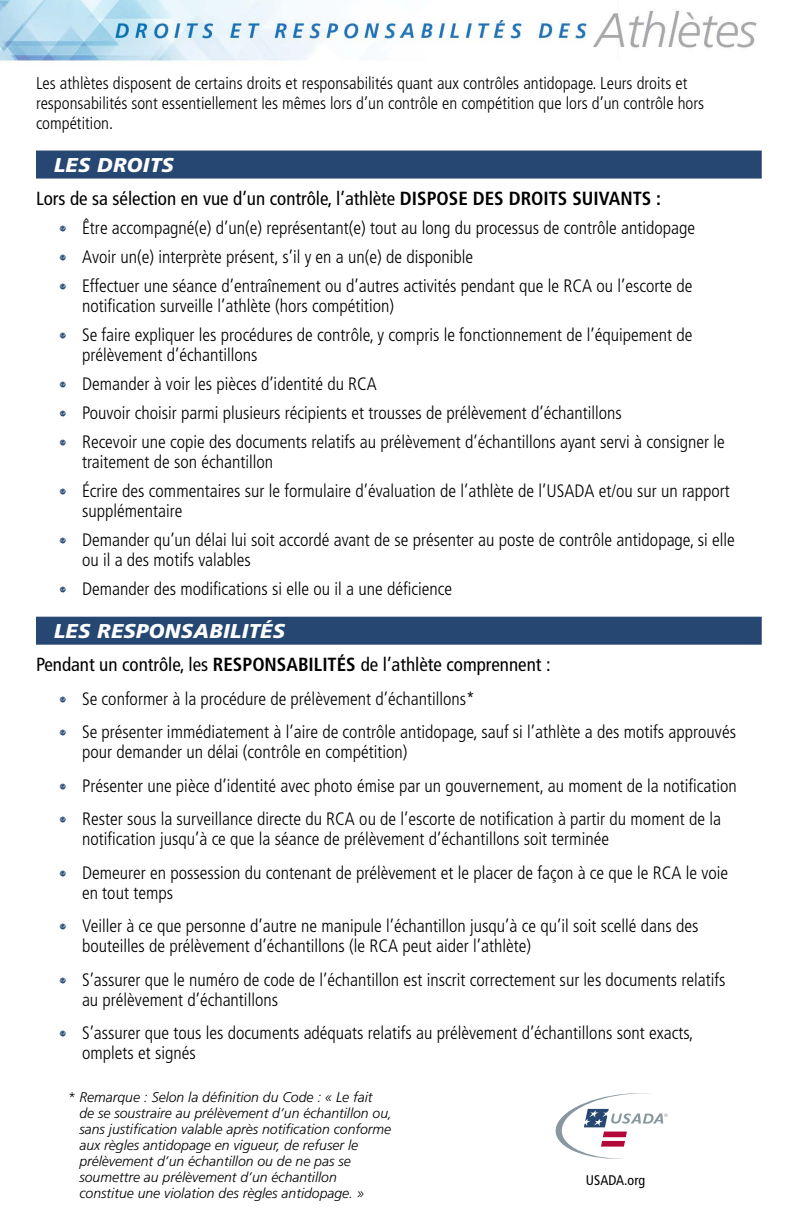
<style>
.page{position:relative;width:792px;height:1224px;background:#fff}
.page>*{position:absolute;margin:0;border:0;box-sizing:border-box;transform-origin:0 0}
.t1{font:italic 900 20px "Frutiger LT Std";letter-spacing:.02em;color:#fff}
.t2{font:condensed 19px "Frutiger LT Std";color:#000}
.t3{font:300 condensed 18px/20px "Frutiger LT Std";color:#000}
.t4{font:300 condensed 17px/20px "Frutiger LT Std";color:#000}
.t5{font:italic 300 14px/16px "Frutiger LT Std";color:#000}
.t6{font:condensed 14px "Frutiger LT Std";color:#000}
.s1{font-weight:700}
.s2{font-family:"Frankie";font-weight:400;font-stretch:normal;font-size:16px;color:#254771}
</style>
<div class="page">
<img style="left:0;top:0;width:762px;height:617px">
<div style="left:36px;top:151px;width:726px;height:28px;background:#254771"></div>
<div style="left:36px;top:617px;width:726px;height:28px;background:#254771"></div>
<svg style="left:555px;top:1093px;width:113px;height:66px"></svg>
<p class="t4" style="left:36px;top:74px;width:670px">Les athlètes disposent de certains droits et responsabilités quant aux contrôles antidopage. Leurs droits et responsabilités sont essentiellement les mêmes lors d’un contrôle en compétition que lors d’un contrôle hors compétition.</p>
<p class="t1" style="left:54px;top:153px;width:121px">LES DROITS</p>
<p class="t2" style="left:36px;top:188px;width:627px">Lors de sa sélection en vue d’un contrôle, l’athlète <span class="s1">DISPOSE DES DROITS SUIVANTS :</span></p>
<p class="t3" style="left:58px;top:218px;width:639px"><span class="s2">•</span> Être accompagné(e) d’un(e) représentant(e) tout au long du processus de contrôle antidopage</p>
<p class="t3" style="left:58px;top:247px;width:417px"><span class="s2">•</span> Avoir un(e) interprète présent, s’il y en a un(e) de disponible</p>
<p class="t3" style="left:82px;top:276px;width:612px;text-indent:-24px"><span class="s2">•</span> Effectuer une séance d’entraînement ou d’autres activités pendant que le RCA ou l’escorte de notification surveille l’athlète (hors compétition)</p>
<p class="t3" style="left:82px;top:325px;width:612px;text-indent:-24px"><span class="s2">•</span> Se faire expliquer les procédures de contrôle, y compris le fonctionnement de l’équipement de prélèvement d’échantillons</p>
<p class="t3" style="left:58px;top:374px;width:321px"><span class="s2">•</span> Demander à voir les pièces d’identité du RCA</p>
<p class="t3" style="left:58px;top:403px;width:565px"><span class="s2">•</span> Pouvoir choisir parmi plusieurs récipients et trousses de prélèvement d’échantillons</p>
<p class="t3" style="left:82px;top:432px;width:644px;text-indent:-24px"><span class="s2">•</span> Recevoir une copie des documents relatifs au prélèvement d’échantillons ayant servi à consigner le traitement de son échantillon</p>
<p class="t3" style="left:82px;top:481px;width:649px;text-indent:-24px"><span class="s2">•</span> Écrire des commentaires sur le formulaire d’évaluation de l’athlète de l’USADA et/ou sur un rapport supplémentaire</p>
<p class="t3" style="left:82px;top:530px;width:654px;text-indent:-24px"><span class="s2">•</span> Demander qu’un délai lui soit accordé avant de se présenter au poste de contrôle antidopage, si elle ou il a des motifs valables</p>
<p class="t3" style="left:58px;top:579px;width:396px"><span class="s2">•</span> Demander des modifications si elle ou il a une déficience</p>
<p class="t1" style="left:54px;top:619px;width:233px">LES RESPONSABILITÉS</p>
<p class="t2" style="left:36px;top:654px;width:516px">Pendant un contrôle, les <span class="s1">RESPONSABILITÉS</span> de l’athlète comprennent :</p>
<p class="t3" style="left:58px;top:689px;width:418px"><span class="s2">•</span> Se conformer à la procédure de prélèvement d’échantillons*</p>
<p class="t3" style="left:82px;top:722px;width:656px;text-indent:-24px"><span class="s2">•</span> Se présenter immédiatement à l’aire de contrôle antidopage, sauf si l’athlète a des motifs approuvés pour demander un délai (contrôle en compétition)</p>
<p class="t3" style="left:58px;top:776px;width:680px"><span class="s2">•</span> Présenter une pièce d’identité avec photo émise par un gouvernement, au moment de la notification</p>
<p class="t3" style="left:82px;top:809px;width:640px;text-indent:-24px"><span class="s2">•</span> Rester sous la surveillance directe du RCA ou de l’escorte de notification à partir du moment de la notification jusqu’à ce que la séance de prélèvement d’échantillons soit terminée</p>
<p class="t3" style="left:82px;top:863px;width:648px;text-indent:-24px"><span class="s2">•</span> Demeurer en possession du contenant de prélèvement et le placer de façon à ce que le RCA le voie en tout temps</p>
<p class="t3" style="left:82px;top:916px;width:618px;text-indent:-24px"><span class="s2">•</span> Veiller à ce que personne d’autre ne manipule l’échantillon jusqu’à ce qu’il soit scellé dans des bouteilles de prélèvement d’échantillons (le RCA peut aider l’athlète)</p>
<p class="t3" style="left:82px;top:970px;width:645px;text-indent:-24px"><span class="s2">•</span> S’assurer que le numéro de code de l’échantillon est inscrit correctement sur les documents relatifs au prélèvement d’échantillons</p>
<p class="t3" style="left:82px;top:1023px;width:613px;text-indent:-24px"><span class="s2">•</span> S’assurer que tous les documents adéquats relatifs au prélèvement d’échantillons sont exacts, omplets et signés</p>
<p class="t5" style="left:79px;top:1089px;width:314px;text-indent:-12px">* Remarque : Selon la définition du Code : « Le fait<br>de se soustraire au prélèvement d’un échantillon ou, sans justification valable après notification conforme aux règles antidopage en vigueur, de refuser le prélèvement d’un échantillon ou de ne pas se soumettre au prélèvement d’un échantillon constitue une violation des règles antidopage. »</p>
<p class="t6" style="left:586px;top:1172px;width:61px">USADA.org</p>
</div>
